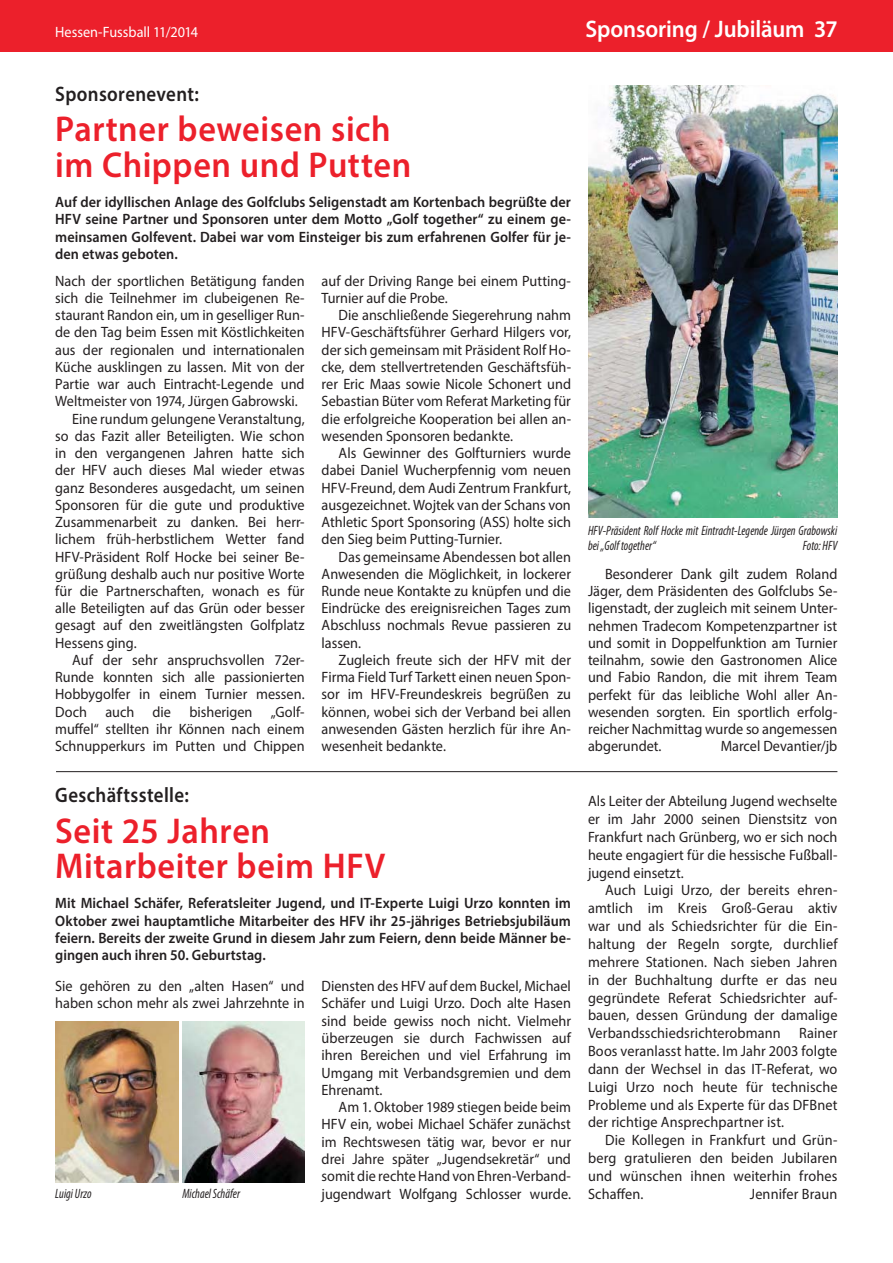
<style>
.page{position:relative;width:893px;height:1263px;background:#fff}
.page>*{position:absolute;margin:0;border:0;box-sizing:border-box;transform-origin:0 0}
.t1{font:600 36px/36px "Myriad Pro";letter-spacing:.015em;color:#ec202b;scale:.95 1}
.t2{font:600 24px "Myriad Pro";letter-spacing:-.01em;color:#fff;scale:.95 1}
.t3{font:600 21px "Myriad Pro";letter-spacing:.02em;color:#231f20;scale:.9 1}
.t4{font:15px/17.2px "Myriad Pro";color:#231f20;text-align:justify;scale:.95 1}
.t5{font:600 15px/17.2px "Myriad Pro";color:#231f20;text-align:justify;scale:.95 1}
.t6{font:15px "Myriad Pro";color:#fff;scale:.95 1}
.t7{font:italic condensed 13.5px/15px "Myriad Pro";letter-spacing:.005em;color:#231f20;scale:.9 1}
</style>
<div class="page">
<div style="left:0;top:0;width:893px;height:51px;background:#ec202b"></div>
<img style="left:588px;top:85px;width:249px;height:432px">
<img style="left:55px;top:1022px;width:123px;height:160px">
<img style="left:182px;top:1022px;width:123px;height:160px">
<hr style="left:56px;top:771px;width:781px;height:1px;background:#231f20">
<p class="t6" style="left:56px;top:26px;width:174px">HESSEN-FUSSBALL 03/2013</p>
<h2 class="t2" style="left:427px;top:20px;width:395px">Amtliche Mitteilungen / Schiedsrichter</h2>
<h2 class="t2" style="left:586px;top:20px;width:267px">Sponsoring / Jubiläum 37</h2>
<p class="t6" style="left:65px;top:27px;width:142px">essen-Fussball 11/2014</p>
<h3 class="t3" style="left:55px;top:86px;width:161px">Sponsorenevent:</h3>
<h1 class="t1" style="left:55px;top:114px;width:376px">Partner beweisen sich im Chippen und Putten</h1>
<p class="t5" style="left:55px;top:195px;width:544px">Auf der idyllischen Anlage des Golfclubs Seligenstadt am Kortenbach begrüßte der HFV seine Partner und Sponsoren unter dem Motto „Golf together“ zu einem ge&shy;meinsamen Golfevent. Dabei war vom Einsteiger bis zum erfahrenen Golfer für je&shy;den etwas geboten.</p>
<p class="t4" style="left:55px;top:273px;width:264px">Nach der sportlichen Betätigung fanden</p>
<p class="t4" style="left:55px;top:290px;width:264px">sich die Teilnehmer im clubeigenen Re-</p>
<p class="t4" style="left:55px;top:307px;width:264px">staurant Randon ein, um in geselliger Run-</p>
<p class="t4" style="left:55px;top:325px;width:264px">de den Tag beim Essen mit Köstlichkeiten</p>
<p class="t4" style="left:55px;top:342px;width:264px">aus der regionalen und internationalen</p>
<p class="t4" style="left:55px;top:359px;width:264px">Küche ausklingen zu lassen. Mit von der</p>
<p class="t4" style="left:55px;top:376px;width:264px">Partie war auch Eintracht-Legende und</p>
<p class="t4" style="left:55px;top:394px;width:257px">Weltmeister von 1974, Jürgen Gabrowski.</p>
<p class="t4" style="left:72px;top:411px;width:246px">Eine rundum gelungene Veranstaltung,</p>
<p class="t4" style="left:55px;top:428px;width:264px">so das Fazit aller Beteiligten. Wie schon</p>
<p class="t4" style="left:55px;top:445px;width:264px">in den vergangenen Jahren hatte sich</p>
<p class="t4" style="left:55px;top:463px;width:264px">der HFV auch dieses Mal wieder etwas</p>
<p class="t4" style="left:55px;top:480px;width:264px">ganz Besonderes ausgedacht, um seinen</p>
<p class="t4" style="left:55px;top:497px;width:264px">Sponsoren für die gute und produktive</p>
<p class="t4" style="left:55px;top:514px;width:264px">Zusammenarbeit zu danken. Bei herr-</p>
<p class="t4" style="left:55px;top:532px;width:264px">lichem früh-herbstlichem Wetter fand</p>
<p class="t4" style="left:55px;top:549px;width:264px">HFV-Präsident Rolf Hocke bei seiner Be-</p>
<p class="t4" style="left:55px;top:566px;width:264px">grüßung deshalb auch nur positive Worte</p>
<p class="t4" style="left:55px;top:583px;width:264px">für die Partnerschaften, wonach es für</p>
<p class="t4" style="left:55px;top:601px;width:264px">alle Beteiligten auf das Grün oder besser</p>
<p class="t4" style="left:55px;top:618px;width:264px">gesagt auf den zweitlängsten Golfplatz</p>
<p class="t4" style="left:55px;top:635px;width:87px">Hessens ging.</p>
<p class="t4" style="left:72px;top:652px;width:246px">Auf der sehr anspruchsvollen 72er-</p>
<p class="t4" style="left:55px;top:669px;width:264px">Runde konnten sich alle passionierten</p>
<p class="t4" style="left:55px;top:687px;width:264px">Hobbygolfer in einem Turnier messen.</p>
<p class="t4" style="left:55px;top:704px;width:264px">Doch auch die bisherigen „Golf-</p>
<p class="t4" style="left:55px;top:721px;width:264px">muffel“ stellten ihr Können nach einem</p>
<p class="t4" style="left:55px;top:738px;width:264px">Schnupperkurs im Putten und Chippen</p>
<p class="t4" style="left:322px;top:273px;width:264px">auf der Driving Range bei einem Putting-<br>Turnier auf die Probe.</p>
<p class="t4" style="left:322px;top:307px;width:264px;text-indent:17px">Die anschließende Siegerehrung nahm HFV-Geschäftsführer Gerhard Hilgers vor, der sich gemeinsam mit Präsident Rolf Ho&shy;cke, dem stellvertretenden Geschäftsfüh&shy;rer Eric Maas sowie Nicole Schonert und Sebastian Büter vom Referat Marketing für die erfolgreiche Kooperation bei allen an&shy;wesenden Sponsoren bedankte.</p>
<p class="t4" style="left:322px;top:445px;width:264px;text-indent:17px">Als Gewinner des Golfturniers wurde dabei Daniel Wucherpfennig vom neuen HFV-Freund, dem Audi Zentrum Frankfurt, ausgezeichnet. Wojtek van der Schans von Athletic Sport Sponsoring (ASS) holte sich den Sieg beim Putting-Turnier.</p>
<p class="t4" style="left:322px;top:549px;width:264px;text-indent:17px">Das gemeinsame Abendessen bot allen Anwesenden die Möglichkeit, in lockerer Runde neue Kontakte zu knüpfen und die Eindrücke des ereignisreichen Tages zum Abschluss nochmals Revue passieren zu lassen.</p>
<p class="t4" style="left:322px;top:652px;width:264px;text-indent:17px">Zugleich freute sich der HFV mit der Firma Field Turf Tarkett einen neuen Spon&shy;sor im HFV-Freundeskreis begrüßen zu können, wobei sich der Verband bei allen anwesenden Gästen herzlich für ihre An&shy;wesenheit bedankte.</p>
<h3 class="t3" style="left:55px;top:787px;width:150px">Geschäftsstelle:</h3>
<h1 class="t1" style="left:55px;top:815px;width:349px">Seit 25 Jahren<br>Mitarbeiter beim HFV</h1>
<p class="t5" style="left:55px;top:896px;width:544px">Mit Michael Schäfer, Referatsleiter Jugend, und IT-Experte Luigi Urzo konnten im Oktober zwei hauptamtliche Mitarbeiter des HFV ihr 25-jähriges Betriebsjubiläum feiern. Bereits der zweite Grund in diesem Jahr zum Feiern, denn beide Männer be&shy;gingen auch ihren 50. Geburtstag.</p>
<p class="t4" style="left:55px;top:978px;width:264px">Sie gehören zu den „alten Hasen“ und haben schon mehr als zwei Jahrzehnte in</p>
<p class="t4" style="left:322px;top:978px;width:264px">Diensten des HFV auf dem Buckel, Michael Schäfer und Luigi Urzo. Doch alte Hasen sind beide gewiss noch nicht. Vielmehr überzeugen sie durch Fachwissen auf ihren Bereichen und viel Erfahrung im Umgang mit Verbandsgremien und dem Ehrenamt.</p>
<p class="t4" style="left:322px;top:1099px;width:264px;text-indent:17px">Am 1. Oktober 1989 stiegen beide beim HFV ein, wobei Michael Schäfer zunächst im Rechtswesen tätig war, bevor er nur drei Jahre später „Jugendsekretär“ und somit die rechte Hand von Ehren-Verband-</p>
<p class="t7" style="left:55px;top:1187px;width:42px">Luigi Urzo</p>
<p class="t4" style="left:322px;top:1186px;width:264px">jugendwart Wolfgang Schlosser wurde.</p>
<p class="t7" style="left:182px;top:1187px;width:66px">Michael Schäfer</p>
<p class="t7" style="left:588px;top:523px;width:278px">HFV-Präsident Rolf Hocke mit Eintracht-Legende Jürgen Grabowski bei „Golf together“</p>
<p class="t7" style="left:803px;top:538px;width:40px">Foto: HFV</p>
<p class="t4" style="left:588px;top:566px;width:264px;text-indent:17px">Besonderer Dank gilt zudem Roland Jäger, dem Präsidenten des Golfclubs Se&shy;ligenstadt, der zugleich mit seinem Unter&shy;nehmen Tradecom Kompetenzpartner ist und somit in Doppelfunktion am Turnier teilnahm, sowie den Gastronomen Alice und Fabio Randon, die mit ihrem Team perfekt für das leibliche Wohl aller An&shy;wesenden sorgten. Ein sportlich erfolg&shy;reicher Nachmittag wurde so angemessen abgerundet.</p>
<p class="t4" style="left:721px;top:739px;width:124px">Marcel Devantier/jb</p>
<p class="t4" style="left:588px;top:793px;width:264px;line-height:17.9px">Als Leiter der Abteilung Jugend wechselte er im Jahr 2000 seinen Dienstsitz von Frankfurt nach Grünberg, wo er sich noch heute engagiert für die hessische Fußball&shy;jugend einsetzt.</p>
<p class="t4" style="left:588px;top:882px;width:264px;line-height:17.9px;text-indent:17px">Auch Luigi Urzo, der bereits ehren&shy;amtlich im Kreis Groß-Gerau aktiv war und als Schiedsrichter für die Ein&shy;haltung der Regeln sorgte, durchlief mehrere Stationen. Nach sieben Jahren in der Buchhaltung durfte er das neu gegründ ete Referat Schiedsrichter auf&shy;bauen, dessen Gründung der damalige Verbandsschiedsrichterobmann Rainer Boos veranlasst hatte. Im Jahr 2003 folgte dann der Wechsel in das IT-Referat, wo Luigi Urzo noch heute für technische Probleme und als Experte für das DFBnet der richtige Ansprechpartner ist.</p>
<p class="t4" style="left:588px;top:1132px;width:264px;line-height:17.9px;text-indent:17px">Die Kollegen in Frankfurt und Grün&shy;berg gratulieren den beiden Jubilaren und wünschen ihnen weiterhin frohes Schaffen.</p>
<p class="t4" style="left:750px;top:1186px;width:94px">Jennifer Braun</p>
</div>
